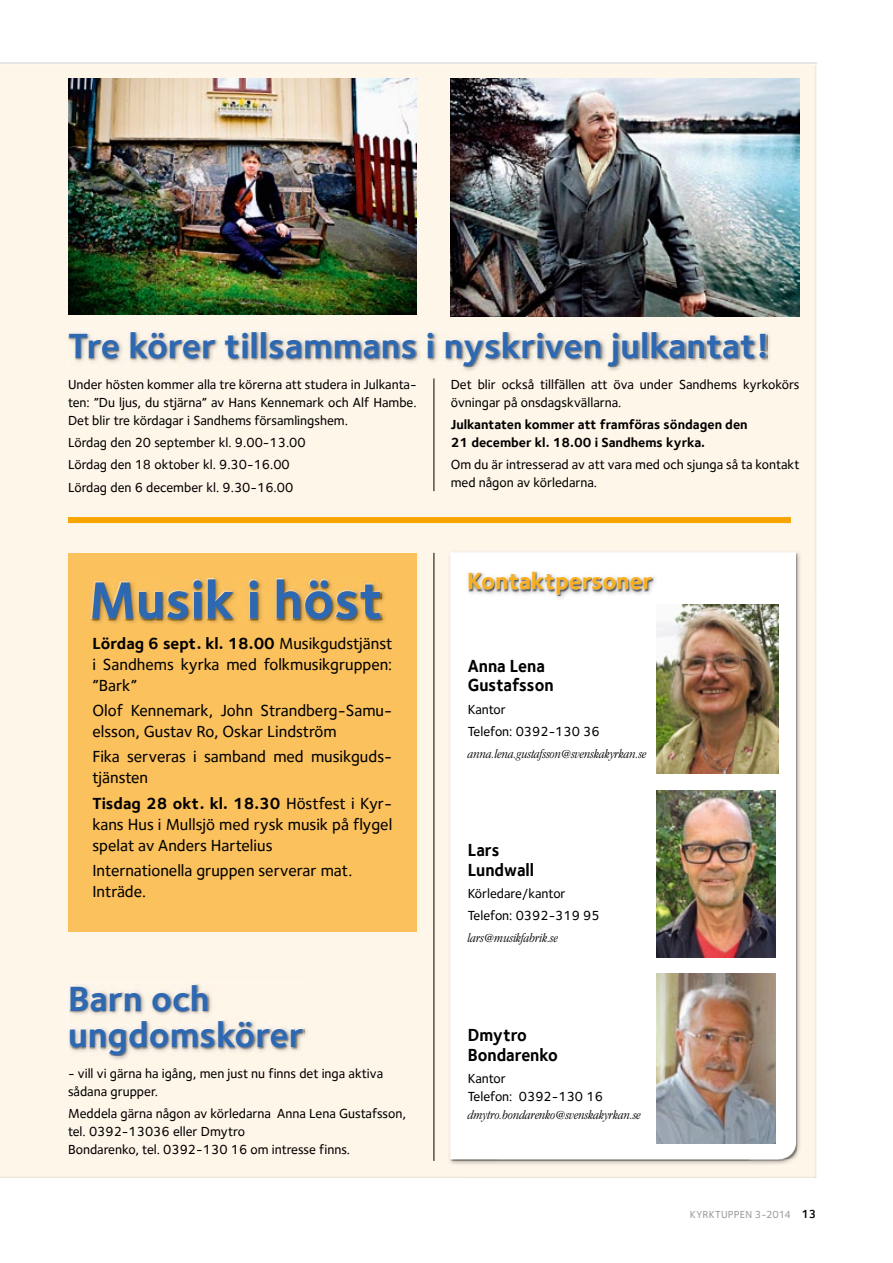
<style>
.page{position:relative;width:893px;height:1263px;background:#fff}
.page>*{position:absolute;margin:0;border:0;box-sizing:border-box;transform-origin:0 0}
.t1{font:700 54px "Foundry Sterling";color:#2e68b1}
.t2{font:700 36px/36px "Foundry Sterling";color:#2e68b1}
.t3{font:700 24px "Foundry Sterling";color:#f9af1f}
.t4{font:700 18px/19.5px "Foundry Sterling";color:#000;scale:.93 1}
.t5{font:500 16.5px/21px "Foundry Sterling";color:#000}
.t6{font:500 13.5px/18px "Foundry Sterling";color:#000}
.t7{font:700 13.5px/18px "Foundry Sterling";color:#000}
.t8{font:italic 300 condensed 12.75px "Garamond";color:#000}
.t9{font:500 10.5px "Foundry Sterling";letter-spacing:.02em;color:#9c9c9d}
.s1{font-weight:700}
.s2{font-weight:600;font-size:12px;color:#000}
</style>
<div class="page">
<img style="left:816px;top:115px;width:1px;height:1063px">
<div style="left:0;top:64px;width:816px;height:530px;background:#fff6ea"></div>
<div style="left:0;top:594px;width:102px;height:584px;background:#fff6ea"></div>
<div style="left:408px;top:594px;width:51px;height:584px;background:#fff6ea"></div>
<div style="left:766px;top:594px;width:50px;height:584px;background:#fff6ea"></div>
<div style="left:102px;top:931px;width:306px;height:247px;background:#fff6ea"></div>
<img style="left:68px;top:79px;width:349px;height:235px">
<img style="left:451px;top:79px;width:348px;height:237px">
<img style="left:448px;top:550px;width:354px;height:50px">
<img style="left:448px;top:600px;width:50px;height:566px">
<img style="left:752px;top:600px;width:50px;height:566px">
<img style="left:450px;top:1159px;width:299px;height:2px">
<img style="left:450px;top:552px;width:347px;height:50px">
<img style="left:450px;top:602px;width:1px;height:557px">
<img style="left:796px;top:602px;width:1px;height:557px">
<img style="left:499px;top:1159px;width:250px;height:1px">
<svg style="left:451px;top:553px;width:345px;height:606px"></svg>
<img style="left:466px;top:569px;width:192px;height:32px">
<img style="left:467px;top:571px;width:187px;height:25px">
<img style="left:657px;top:604px;width:121px;height:170px">
<div style="left:66px;top:329px;width:706px;height:43px;background:#fff6ea"></div>
<img style="left:68px;top:331px;width:699px;height:1px">
<img style="left:68px;top:366px;width:699px;height:2px">
<img style="left:68px;top:332px;width:699px;height:34px">
<div style="left:67px;top:981px;width:242px;height:80px;background:#fff6ea"></div>
<img style="left:69px;top:984px;width:236px;height:72px">
<img style="left:69px;top:984px;width:235px;height:69px">
<div style="left:68px;top:553px;width:349px;height:378px;background:#fbc15d"></div>
<img style="left:90px;top:593px;width:295px;height:31px">
<img style="left:194px;top:578px;width:135px;height:1px">
<img style="left:91px;top:591px;width:292px;height:30px">
<img style="left:91px;top:579px;width:290px;height:40px">
<div style="left:68px;top:517px;width:723px;height:6px;background:#f7a500"></div>
<hr style="left:434px;top:378px;width:1px;height:113px;background:#000">
<hr style="left:434px;top:553px;width:1px;height:608px;background:#000">
<img style="left:657px;top:790px;width:118px;height:167px">
<img style="left:657px;top:974px;width:118px;height:169px">
<h2 class="t2" style="left:68px;top:327px;width:703px">Tre körer tillsammans i nyskriven julkantat!</h2>
<p class="t6" style="left:68px;top:375px;width:350px;text-align:justify">Under hösten kommer alla tre körerna att studera in Julkanta&shy;ten: ”Du ljus, du stjärna” av Hans Kennemark och Alf Hambe.<br>Det blir tre kördagar i Sandhems församlingshem.</p>
<p class="t6" style="left:68px;top:431px;width:239px;line-height:22.2px">Lördag den 20 september kl. 9.00-13.00<br>Lördag den 18 oktober kl. 9.30-16.00<br>Lördag den 6 december kl. 9.30-16.00</p>
<h1 class="t1" style="left:89px;top:568px;width:295px">Musik i höst</h1>
<p class="t5" style="left:92px;top:632px;width:301px;text-align:justify"><span class="s1">Lördag 6 sept. kl. 18.00</span> Musikgudstjänst i Sandhems kyrka med folkmusikgruppen: ”Bark”</p>
<p class="t5" style="left:92px;top:700px;width:301px">Olof Kennemark, John Strandberg-Samu&shy;elsson, Gustav Ro, Oskar Lindström</p>
<p class="t5" style="left:92px;top:746px;width:301px">Fika serveras i samband med musikguds&shy;tjänsten</p>
<p class="t5" style="left:92px;top:792px;width:301px;text-align:justify"><span class="s1">Tisdag 28 okt. kl. 18.30</span> Höstfest i Kyr&shy;kans Hus i Mullsjö med rysk musik på flygel spelat av Anders Hartelius</p>
<p class="t5" style="left:92px;top:860px;width:262px">Internationella gruppen serverar mat.<br>Inträde.</p>
<h2 class="t2" style="left:68px;top:980px;width:237px">Barn och ungdomskörer</h2>
<p class="t6" style="left:68px;top:1064px;width:317px">- vill vi gärna ha igång, men just nu finns det inga aktiva sådana grupper.</p>
<p class="t6" style="left:68px;top:1105px;width:339px">Meddela gärna någon av körledarna Anna Lena Gustafsson, tel. 0392-13036 eller Dmytro<br>Bondarenko, tel. 0392-130 16 om intresse finns.</p>
<p class="t6" style="left:451px;top:375px;width:350px">Det blir också tillfällen att öva under Sandhems kyrkokörs övningar på onsdagskvällarna.</p>
<p class="t7" style="left:451px;top:415px;width:298px">Julkantaten kommer att framföras söndagen den<br>21 december kl. 18.00 i Sandhems kyrka.</p>
<p class="t6" style="left:451px;top:456px;width:350px">Om du är intresserad av att vara med och sjunga så ta kontakt med någon av körledarna.</p>
<h3 class="t3" style="left:467px;top:567px;width:187px">Kontaktpersoner</h3>
<h3 class="t4" style="left:468px;top:656px;width:94px">Anna Lena<br>Gustafsson</h3>
<p class="t6" style="left:468px;top:698px;width:133px;line-height:22.2px">Kantor<br>Telefon: 0392-130 36</p>
<p class="t8" style="left:468px;top:747px;width:180px">anna.lena.gustafsson@svenskakyrkan.se</p>
<h3 class="t4" style="left:468px;top:840px;width:73px">Lars<br>Lundwall</h3>
<p class="t6" style="left:468px;top:882px;width:133px;line-height:22.2px">Körledare/kantor<br>Telefon: 0392-319 95</p>
<p class="t8" style="left:468px;top:932px;width:92px">lars@musikfabrik.se</p>
<h3 class="t4" style="left:468px;top:1025px;width:98px">Dmytro<br>Bondarenko</h3>
<p class="t6" style="left:468px;top:1069px;width:137px">Kantor<br>Telefon: 0392-130 16</p>
<p class="t8" style="left:468px;top:1108px;width:175px">dmytro.bondarenko@svenskakyrkan.se</p>
<p class="t9" style="left:690px;top:1209px;width:128px">KYRKTUPPEN 3-2014 <span class="s2">13</span></p>
</div>
